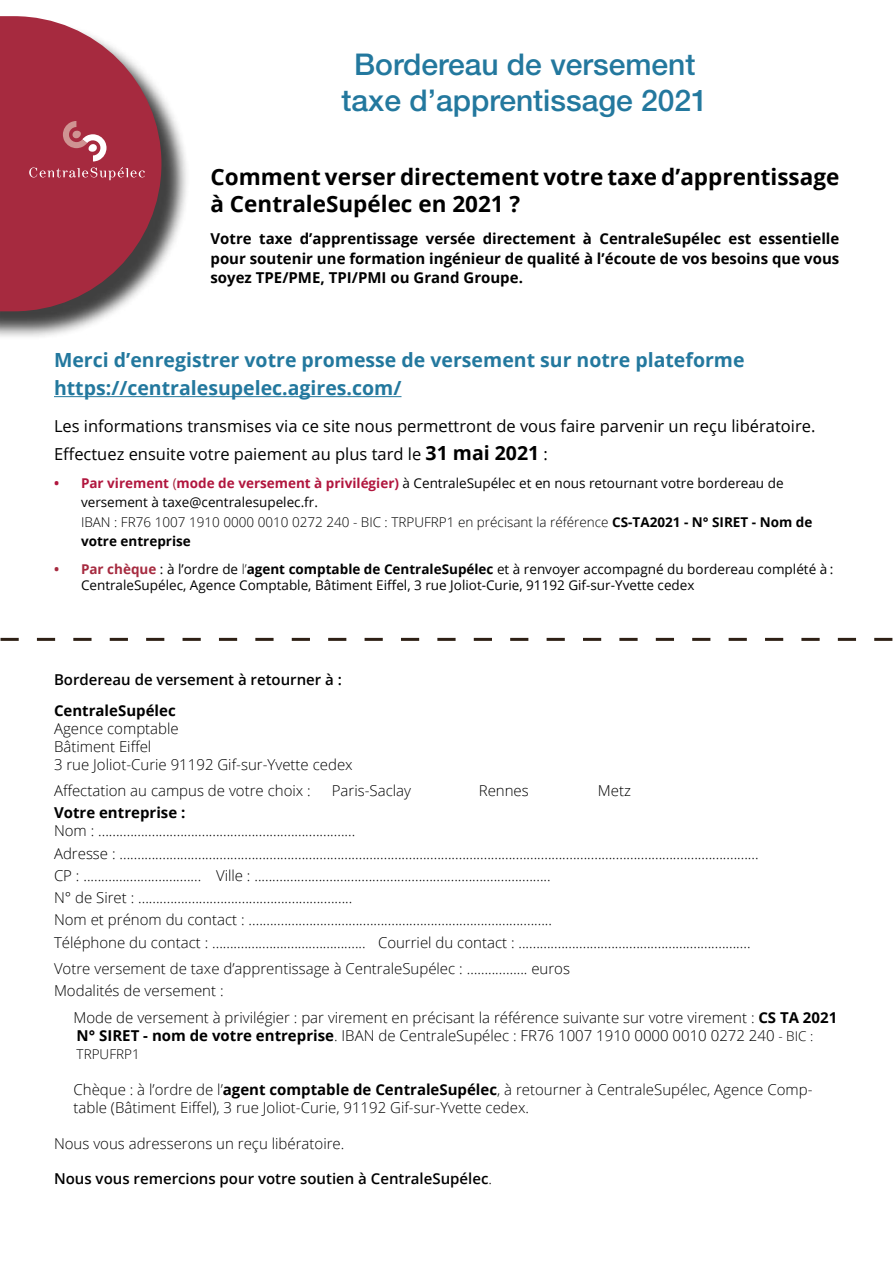
<style>
.page{position:relative;width:893px;height:1263px;background:#fff}
.page>*{position:absolute;margin:0;border:0;box-sizing:border-box;transform-origin:0 0}
.t1{font:500 30px/36px "Helvetica Neue LT Std";color:#23789e;text-align:center}
.t2{font:700 22.5px/27px "Open Sans";color:#000}
.t3{font:700 19.5px/28px "Open Sans";color:#23789e}
.t4{font:16.5px/28px "Open Sans";color:#000}
.t5{font:300 15px/22.2px "Open Sans";color:#000}
.t6{font:700 15px/19.5px "Open Sans";color:#000;text-align:justify}
.t7{font:600 15px "Open Sans";color:#000}
.t8{font:13.5px/19.5px "Open Sans";color:#000}
.t9{font:300 13.5px "Open Sans";color:#000}
.s1{font-weight:700;font-size:19.5px}
.s2{font-weight:700;color:#b1163e}
.s3{color:#a62a3f}
.s4{font-weight:300}
.s5{font-weight:700}
.s6{font-weight:700;color:#a62a3f}
.s7{font-size:13.5px}
</style>
<div class="page">
<svg style="left:0;top:638px;width:893px;height:3px"></svg>
<div style="left:0;top:19px;width:190px;height:320px;background:#000;opacity:.75"></div>
<svg style="left:0;top:16px;width:161px;height:295px;background:#a94758"></svg>
<svg style="left:63px;top:121px;width:44px;height:40px;background:#bc616e"></svg>
<svg style="left:29px;top:167px;width:116px;height:13px;background:#b54e60"></svg>
<hr style="left:54px;top:396px;width:347px;height:1px;background:#23789e">
<h1 class="t1" style="left:342px;top:46px;width:368px">Bordereau de versement taxe d’apprentissage 2021</h1>
<h2 class="t2" style="left:210px;top:163px;width:630px">Comment verser directement votre taxe d’apprentissage à CentraleSupélec en 2021 ?</h2>
<p class="t6" style="left:210px;top:229px;width:630px">Votre taxe d’apprentissage versée directement à CentraleSupélec est essentielle pour soutenir une formation ingénieur de qualité à l’écoute de vos besoins que vous soyez TPE/PME, TPI/PMI ou Grand Groupe.</p>
<h3 class="t3" style="left:54px;top:346px;width:692px">Merci d’enregistrer votre promesse de versement sur notre plateforme https://centralesupelec.agires.com/</h3>
<p class="t4" style="left:54px;top:411px;width:763px">Les informations transmises via ce site nous permettront de vous faire parvenir un reçu libératoire.<br>Effectuez ensuite votre paiement au plus tard le <span class="s1">31 mai 2021</span> :</p>
<p class="t8" style="left:81px;top:473px;width:733px;text-indent:-27px"><span class="s2">• Par virement</span> <span class="s3">(</span><span class="s2">mode de versement à privilégier)</span> à CentraleSupélec et en nous retournant votre bordereau de versement à taxe@centralesupelec.fr.<br><span class="s4">IBAN : FR76 1007 1910 0000 0010 0272 240 - BIC : TRPUFRP1 en précisant la référence</span> <span class="s5">CS-TA2021 - N° SIRET - Nom de votre entreprise</span></p>
<p class="t8" style="left:81px;top:561px;width:754px;line-height:16.2px;text-indent:-27px"><span class="s6">• Par chèque</span> : à l’ordre de <span class="s4">l’</span><span class="s5">agent comptable de CentraleSupélec</span> et à renvoyer accompagné du bordereau complété à :<br>CentraleSupélec, Agence Comptable, Bâtiment Eiffel, 3 rue Joliot-Curie, 91192 Gif-sur-Yvette cedex</p>
<p class="t7" style="left:54px;top:669px;width:290px">Bordereau de versement à retourner à :</p>
<p class="t6" style="left:54px;top:700px;width:123px">CentraleSupélec</p>
<p class="t5" style="left:54px;top:719px;width:300px;line-height:18px">Agence comptable<br>Bâtiment Eiffel<br>3 rue Joliot-Curie 91192 Gif-sur-Yvette cedex</p>
<p class="t5" style="left:54px;top:779px;width:258px">Affectation au campus de votre choix :</p>
<p class="t5" style="left:332px;top:779px;width:81px">Paris-Saclay</p>
<p class="t5" style="left:479px;top:779px;width:52px">Rennes</p>
<p class="t5" style="left:598px;top:779px;width:35px">Metz</p>
<p class="t6" style="left:54px;top:803px;width:133px">Votre entreprise :</p>
<p class="t5" style="left:54px;top:819px;width:706px">Nom : ........................................................................<br>Adresse : ...................................................................................................................................................................................<br>CP : ................................. Ville : ...................................................................................<br>N° de Siret : ............................................................<br>Nom et prénom du contact : .....................................................................................<br>Téléphone du contact : ........................................... Courriel du contact : .................................................................</p>
<p class="t5" style="left:54px;top:957px;width:518px">Votre versement de taxe d’apprentissage à CentraleSupélec : …….....…... euros<br>Modalités de versement :</p>
<p class="t5" style="left:74px;top:1008px;width:765px;line-height:18px">Mode de versement à privilégier : par virement en précisant la référence suivante sur votre virement : <span class="s5">CS TA 2021<br>N° SIRET - nom de votre entreprise</span>. IBAN de CentraleSupélec : FR76 1007 1910 0000 0010 0272 240 <span class="s7">- BIC :</span></p>
<p class="t9" style="left:77px;top:1045px;width:65px">TRPUFRP1</p>
<p class="t5" style="left:73px;top:1080px;width:740px;line-height:18px">Chèque : à l’ordre de l’<span class="s5">agent comptable de CentraleSupélec</span>, à retourner à CentraleSupélec, Agence Comp&shy;table (Bâtiment Eiffel), 3 rue Joliot-Curie, 91192 Gif-sur-Yvette cedex.</p>
<p class="t5" style="left:54px;top:1132px;width:292px">Nous vous adresserons un reçu libératoire.</p>
<p class="t7" style="left:54px;top:1169px;width:439px">Nous vous remercions pour votre soutien à CentraleSupélec<span class="s4">.</span></p>
</div>
